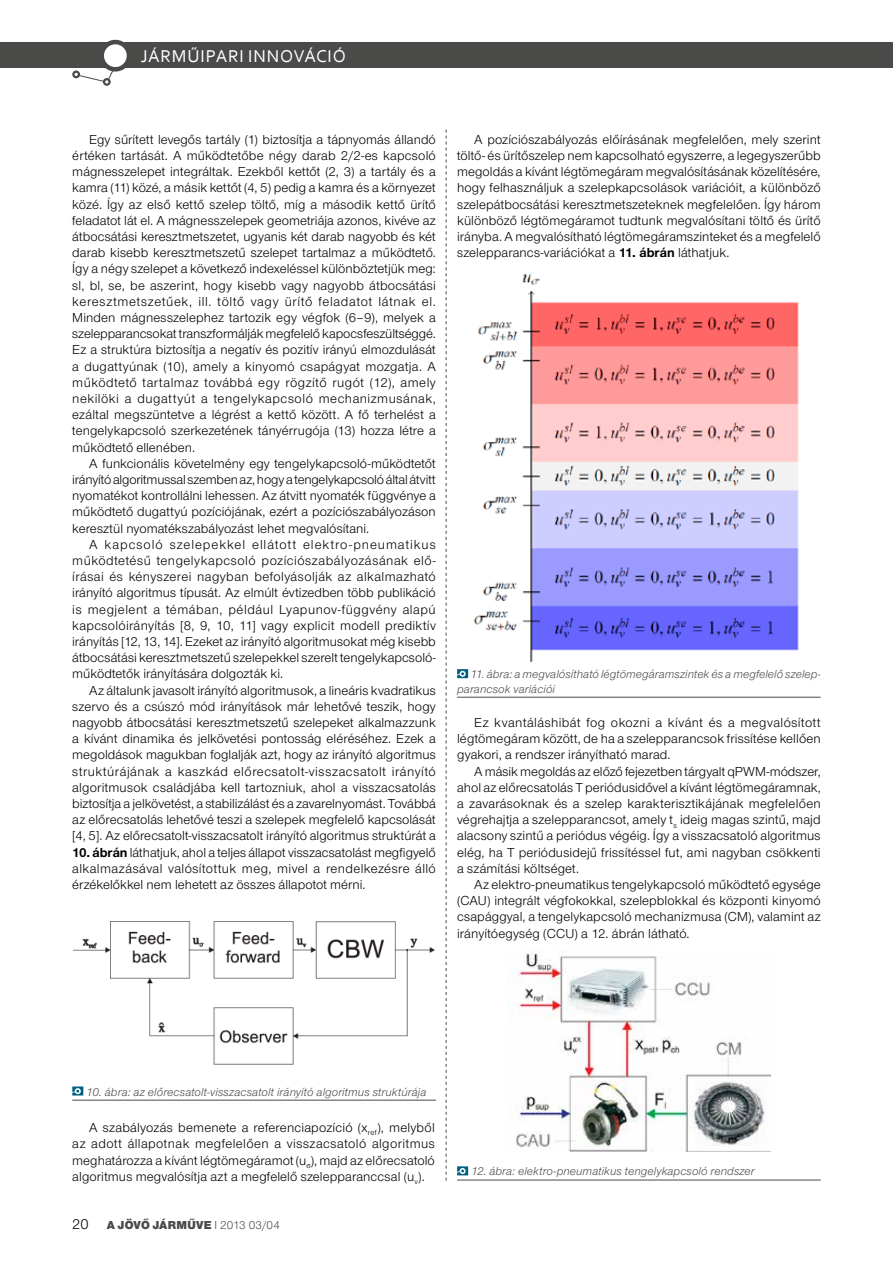
<style>
.page{position:relative;width:893px;height:1263px;background:#fff}
.page>*{position:absolute;margin:0;border:0;box-sizing:border-box;transform-origin:0 0}
.t1{font:18px "Corbel";letter-spacing:.05em;color:#fff}
.t2{font:15px "Nimbus San Nov TOT";color:#000}
.t3{font:13.5px/16.2px "Nimbus San Nov TOT";letter-spacing:.01em;color:#000;text-align:justify}
.t4{font:italic 12px/14.4px "Nimbus San Nov TOT";letter-spacing:.01em;color:#4a4a49}
.t5{font:900 12px "Nimbus San Nov TOT";letter-spacing:.02em;color:#4a4a49}
.s1{font-weight:700}
.s2{font-weight:400;color:#006083}
.s3{font-weight:400}
</style>
<div class="page">
<div style="left:0;top:42px;width:893px;height:26px;background:#4a4a49"></div>
<div style="left:103px;top:78px;width:8px;height:8px;border:2px solid #4a4a49;border-radius:50%"></div>
<div style="left:72px;top:71px;width:8px;height:7px;border:2px solid #4a4a49;border-radius:50%"></div>
<svg style="left:78px;top:71px;width:35px;height:12px"></svg>
<svg style="left:102px;top:42px;width:27px;height:27px"></svg>
<div style="left:99px;top:40px;width:32px;height:32px;border:4px solid #4a4a49;border-radius:50%"></div>
<svg style="left:446px;top:130px;width:1px;height:1051px"></svg>
<hr style="left:72px;top:1100px;width:364px;height:1px;background:#4a4a49">
<svg style="left:72px;top:1086px;width:11px;height:9px"></svg>
<img style="left:73px;top:921px;width:362px;height:143px">
<img style="left:475px;top:274px;width:324px;height:389px">
<hr style="left:457px;top:697px;width:364px;height:1px;background:#4a4a49">
<svg style="left:457px;top:669px;width:11px;height:9px"></svg>
<hr style="left:457px;top:1180px;width:364px;height:1px;background:#4a4a49">
<svg style="left:457px;top:1166px;width:11px;height:9px"></svg>
<img style="left:508px;top:950px;width:262px;height:201px">
<h1 class="t1" style="left:141px;top:45px;width:207px">JÁRMŰIPARI INNOVÁCIÓ</h1>
<p class="t3" style="left:72px;top:131px;width:365px;text-indent:17px">Egy sűrített levegős tartály (1) biztosítja a tápnyomás állandó értéken tartását. A működtetőbe négy darab 2/2-es kapcsoló mágnesszelepet integráltak. Ezekből kettőt (2, 3) a tartály és a kamra (11) közé, a másik kettőt (4, 5) pedig a kamra és a környezet közé. Így az első kettő szelep töltő, míg a második kettő ürítő feladatot lát el. A mágnesszelepek geometriája azonos, kivéve az átbocsátási keresztmetszetet, ugyanis két darab nagyobb és két darab kisebb keresztmetszetű szelepet tartalmaz a működtető.<br>Így a négy szelepet a következő indexeléssel különböztetjük meg: sl, bl, se, be aszerint, hogy kisebb vagy nagyobb átbocsátási keresztmetszetűek, ill. töltő vagy ürítő feladatot látnak el.<br>Minden mágnesszelephez tartozik egy végfok (6–9), melyek a szelepparancsokat transzformálják megfelelő kapocsfeszültséggé.<br>Ez a struktúra biztosítja a negatív és pozitív irányú elmozdulását a dugattyúnak (10), amely a kinyomó csapágyat mozgatja. A működtető tartalmaz továbbá egy rögzítő rugót (12), amely nekilöki a dugattyút a tengelykapcsoló mechanizmusának, ezáltal megszüntetve a légrést a kettő között. A fő terhelést a tengelykapcsoló szerkezetének tányérrugója (13) hozza létre a működtető ellenében.</p>
<p class="t3" style="left:72px;top:455px;width:365px;text-indent:17px">A funkcionális követelmény egy tengelykapcsoló-működtetőt irányító algoritmussal szemben az, hogy a tengelykapcsoló által átvitt nyomatékot kontrollálni lehessen. Az átvitt nyomaték függvénye a működtető dugattyú pozíciójának, ezért a pozíciószabályozáson keresztül nyomatékszabályozást lehet megvalósítani.</p>
<p class="t3" style="left:72px;top:536px;width:365px;text-indent:17px">A kapcsoló szelepekkel ellátott elektro-pneumatikus működtetésű tengelykapcsoló pozíciószabályozásának elő&shy;írásai és kényszerei nagyban befolyásolják az alkalmazható irányító algoritmus típusát. Az elmúlt évtizedben több publikáció is megjelent a témában, például Lyapunov-függvény alapú kapcsolóirányítás [8, 9, 10, 11] vagy explicit modell prediktív irányítás [12, 13, 14]. Ezeket az irányító algoritmusokat még kisebb átbocsátási keresztmetszetű szelepekkel szerelt tengelykapcsoló&shy;működtetők irányítására dolgozták ki.</p>
<p class="t3" style="left:72px;top:682px;width:365px;text-indent:17px">Az általunk javasolt irányító algoritmusok, a lineáris kvadratikus szervo és a csúszó mód irányítások már lehetővé teszik, hogy nagyobb átbocsátási keresztmetszetű szelepeket alkalmazzunk a kívánt dinamika és jelkövetési pontosság eléréséhez. Ezek a megoldások magukban foglalják azt, hogy az irányító algoritmus struktúrájának a kaszkád előrecsatolt-visszacsatolt irányító algoritmusok családjába kell tartozniuk, ahol a visszacsatolás biztosítja a jelkövetést, a stabilizálást és a zavarelnyomást. Továbbá az előrecsatolás lehetővé teszi a szelepek megfelelő kapcsolását [4, 5]. Az előrecsatolt-visszacsatolt irányító algoritmus struktúrát a</p>
<p class="t3" style="left:72px;top:844px;width:365px"><span class="s1">10. ábrán</span> láthatjuk, ahol a teljes állapot visszacsatolást megfigyelő alkalmazásával valósítottuk meg, mivel a rendelkezésre álló érzékelőkkel nem lehetett az összes állapotot mérni.</p>
<p class="t3" style="left:457px;top:131px;width:365px;text-indent:17px">A pozíciószabályozás előírásának megfelelően, mely szerint töltő- és ürítőszelep nem kapcsolható egyszerre, a legegyszerűbb megoldás a kívánt légtömegáram megvalósításának közelítésére, hogy felhasználjuk a szelepkapcsolások variációit, a különböző szelepátbocsátási keresztmetszeteknek megfelelően. Így három különböző légtömegáramot tudtunk megvalósítani töltő és ürítő irányba. A megvalósítható légtömegáramszinteket és a megfelelő szelepparancs-variációkat a <span class="s1">11. ábrán</span> láthatjuk.</p>
<p class="t4" style="left:457px;top:667px;width:365px;text-indent:13px">11. ábra: a megvalósítható légtömegáramszintek és a megfelelő szelep&shy;parancsok variációi</p>
<p class="t3" style="left:457px;top:714px;width:365px;text-indent:17px">Ez kvantáláshibát fog okozni a kívánt és a megvalósított légtömegáram között, de ha a szelepparancsok frissítése kellően gyakori, a rendszer irányítható marad.</p>
<p class="t3" style="left:457px;top:763px;width:365px;text-indent:17px">A másik megoldás az előző fejezetben tárgyalt qPWM-módszer, ahol az előrecsatolás T periódusidővel a kívánt légtömegáramnak, a zavarásoknak és a szelep karakterisztikájának megfelelően végrehajtja a szelepparancsot, amely t<sub>s</sub> ideig magas szintű, majd alacsony szintű a periódus végéig. Így a visszacsatoló algoritmus elég, ha T periódusidejű frissítéssel fut, ami nagyban csökkenti a számítási költséget.</p>
<p class="t3" style="left:457px;top:876px;width:365px;text-indent:17px">Az elektro-pneumatikus tengelykapcsoló működtető egysége (CAU) integrált végfokokkal, szelepblokkal és központi kinyomó csapággyal, a tengelykapcsoló mechanizmusa (CM), valamint az irányítóegység (CCU) a 12. ábrán látható.</p>
<p class="t4" style="left:86px;top:1084px;width:342px">10. ábra: az előrecsatolt-visszacsatolt irányító algoritmus struktúrája</p>
<p class="t3" style="left:72px;top:1119px;width:364px;text-indent:17px">A szabályozás bemenete a referenciapozíció (x<sub>ref</sub>), melyből az adott állapotnak megfelelően a visszacsatoló algoritmus meghatározza a kívánt légtömegáramot (u<sub>σ</sub>), majd az előrecsatoló algoritmus megvalósítja azt a megfelelő szelepparanccsal (u<sub>v</sub>).</p>
<p class="t2" style="left:72px;top:1216px;width:18px">20</p>
<p class="t5" style="left:107px;top:1218px;width:175px">A JÖVŐ JÁRMŰVE <span class="s2">I</span> <span class="s3">2013 03/04</span></p>
<p class="t4" style="left:471px;top:1164px;width:285px">12. ábra: elektro-pneumatikus tengelykapcsoló rendszer</p>
</div>
